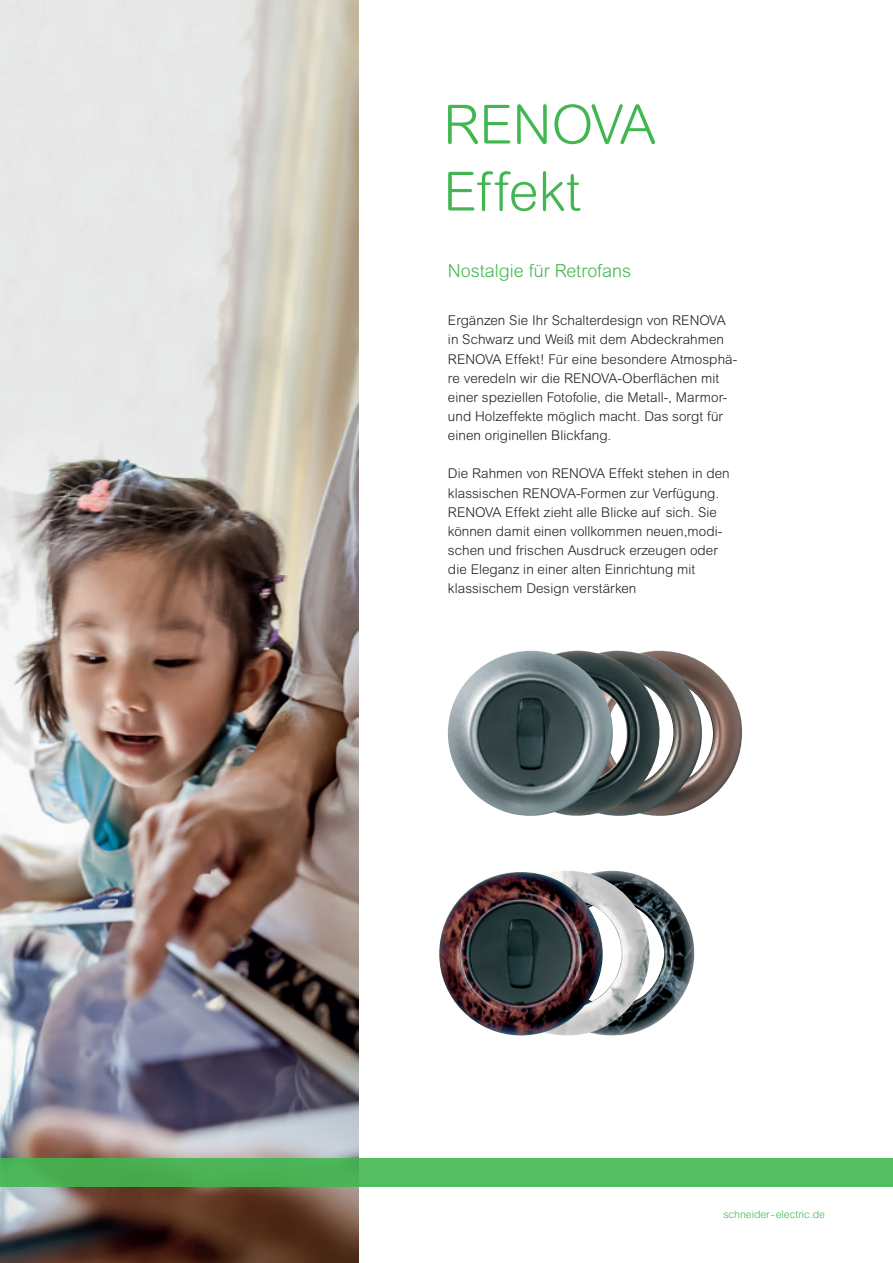
<style>
.page{position:relative;width:893px;height:1263px;background:#fff}
.page>*{position:absolute;margin:0;border:0;box-sizing:border-box;transform-origin:0 0}
.t1{font:300 54px/66.9px "Arial Rounded MT Std";color:#42b751}
.t2{font:300 18px "Arial Rounded MT Std";color:#42b751}
.t3{font:300 13.5px/19.2px "Arial Rounded MT Std";letter-spacing:.005em;color:#231f20}
.t4{font:300 10.5px "Arial Rounded MT Std";color:#42b751}
</style>
<div class="page">
<img style="left:0;top:0;width:358px;height:1263px">
<div style="left:0;top:1158px;width:893px;height:28px;background:linear-gradient(to right,#48ae51,#59c367)"></div>
<img style="left:702px;top:662px;width:40px;height:142px">
<img style="left:659px;top:651px;width:43px;height:165px">
<img style="left:613px;top:651px;width:46px;height:165px">
<img style="left:448px;top:651px;width:165px;height:165px">
<img style="left:649px;top:880px;width:45px;height:147px">
<img style="left:559px;top:871px;width:90px;height:164px">
<img style="left:439px;top:872px;width:164px;height:163px">
<p class="t1" style="left:443px;top:91px;width:214px">RENOVA<br>Effekt</p>
<p class="t2" style="left:448px;top:261px;width:185px">Nostalgie für Retrofans</p>
<p class="t3" style="left:448px;top:311px;width:291px">Ergänzen Sie Ihr Schalterdesign von RENOVA in Schwarz und Weiß mit dem Abdeckrahmen RENOVA Effekt! Für eine besondere Atmosphä&shy;re veredeln wir die RENOVA-Oberflächen mit einer speziellen Fotofolie, die Metall-, Marmor&shy;und Holzeffekte möglich macht. Das sorgt für einen originellen Blickfang.</p>
<p class="t3" style="left:448px;top:464px;width:283px">Die Rahmen von RENOVA Effekt stehen in den klassischen RENOVA-Formen zur Verfügung.<br>RENOVA Effekt zieht alle Blicke auf sich. Sie können damit einen vollkommen neuen,modi&shy;schen und frischen Ausdruck erzeugen oder die Eleganz in einer alten Einrichtung mit</p>
<p class="t3" style="left:448px;top:579px;width:190px">klassischem Design verstärken</p>
<p class="t4" style="left:723px;top:1208px;width:103px">schneider - electric.de</p>
</div>
